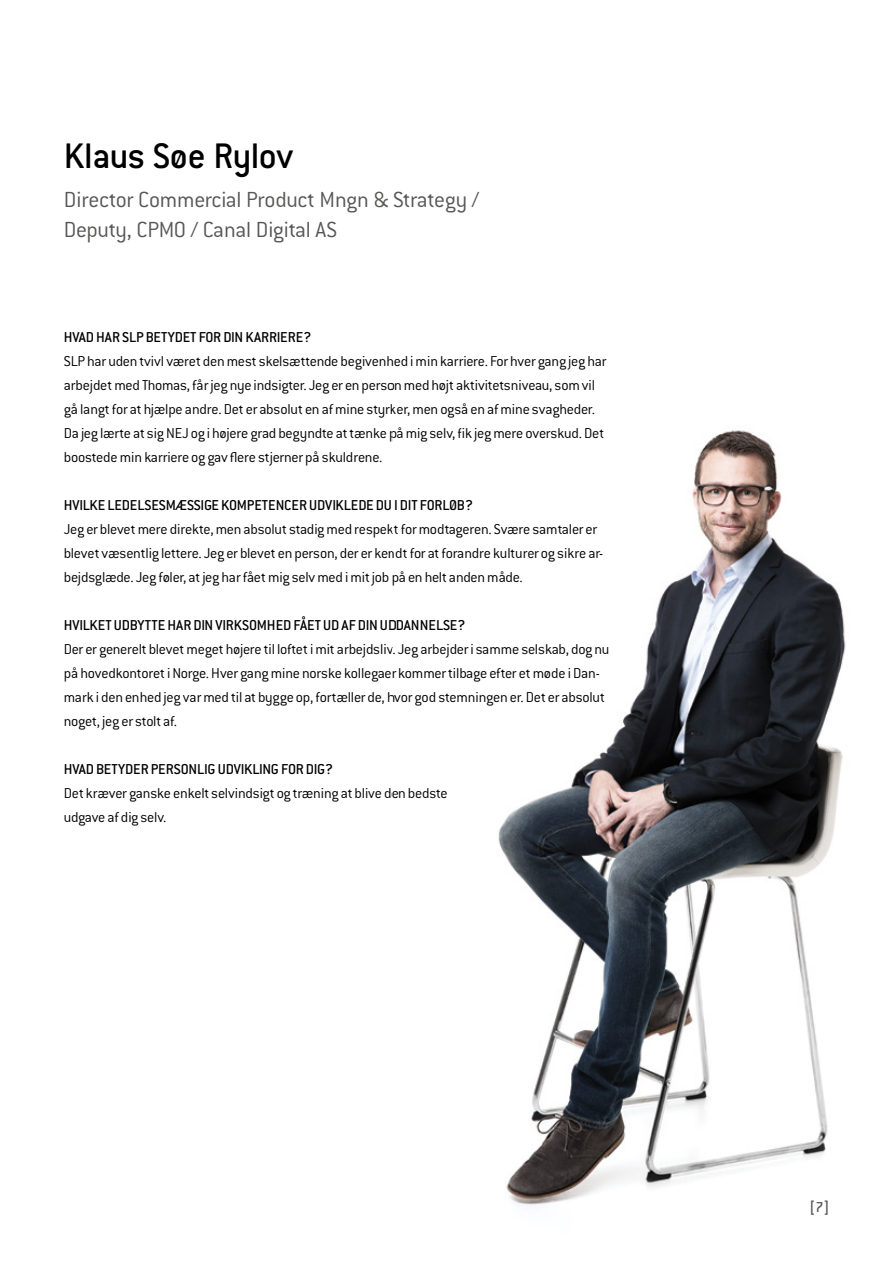
<style>
.page{position:relative;width:893px;height:1263px;background:#fff}
.page>*{position:absolute;margin:0;border:0;box-sizing:border-box;transform-origin:0 0}
.t1{font:500 39px "Conduit ITC";letter-spacing:-.015em;color:#000}
.t2{font:300 24px/30px "Conduit ITC";letter-spacing:-.015em;color:#575756}
.t3{font:300 15.75px/24px "Conduit ITC";letter-spacing:-.015em;color:#000}
.t4{font:500 15.75px "Conduit ITC";color:#000}
.t5{font:500 15.75px "Conduit ITC";color:#575756}
</style>
<div class="page">
<img style="left:498px;top:430px;width:348px;height:775px">
<h1 class="t1" style="left:64px;top:134px;width:231px">Klaus Søe Rylov</h1>
<h2 class="t2" style="left:64px;top:185px;width:417px">Director Commercial Product Mngn &amp; Strategy /<br>Deputy, CPMO / Canal Digital AS</h2>
<p class="t4" style="left:64px;top:328px;width:249px">HVAD HAR SLP BETYDET FOR DIN KARRIERE?</p>
<p class="t3" style="left:64px;top:349px;width:544px">SLP har uden tvivl været den mest skelsættende begivenhed i min karriere. For hver gang jeg har arbejdet med Thomas, får jeg nye indsigter. Jeg er en person med højt aktivitetsniveau, som vil gå langt for at hjælpe andre. Det er absolut en af mine styrker, men også en af mine svagheder.<br>Da jeg lærte at sig NEJ og i højere grad begyndte at tænke på mig selv, fik jeg mere overskud. Det boostede min karriere og gav flere stjerner på skuldrene.</p>
<p class="t4" style="left:64px;top:496px;width:411px">HVILKE LEDELSESMÆSSIGE KOMPETENCER UDVIKLEDE DU I DIT FORLØB?</p>
<p class="t3" style="left:64px;top:517px;width:541px">Jeg er blevet mere direkte, men absolut stadig med respekt for modtageren. Svære samtaler er blevet væsentlig lettere. Jeg er blevet en person, der er kendt for at forandre kulturer og sikre ar&shy;bejdsglæde. Jeg føler, at jeg har fået mig selv med i mit job på en helt anden måde.</p>
<p class="t4" style="left:64px;top:616px;width:403px">HVILKET UDBYTTE HAR DIN VIRKSOMHED FÅET UD AF DIN UDDANNELSE?</p>
<p class="t3" style="left:64px;top:637px;width:547px">Der er generelt blevet meget højere til loftet i mit arbejdsliv. Jeg arbejder i samme selskab, dog nu på hovedkontoret i Norge. Hver gang mine norske kollegaer kommer tilbage efter et møde i Dan&shy;mark i den enhed jeg var med til at bygge op, fortæller de, hvor god stemningen er. Det er absolut noget, jeg er stolt af.</p>
<p class="t4" style="left:64px;top:760px;width:271px">HVAD BETYDER PERSONLIG UDVIKLING FOR DIG?</p>
<p class="t3" style="left:64px;top:781px;width:385px">Det kræver ganske enkelt selvindsigt og træning at blive den bedste udgave af dig selv.</p>
<p class="t5" style="left:810px;top:1198px;width:21px">[7]</p>
</div>
